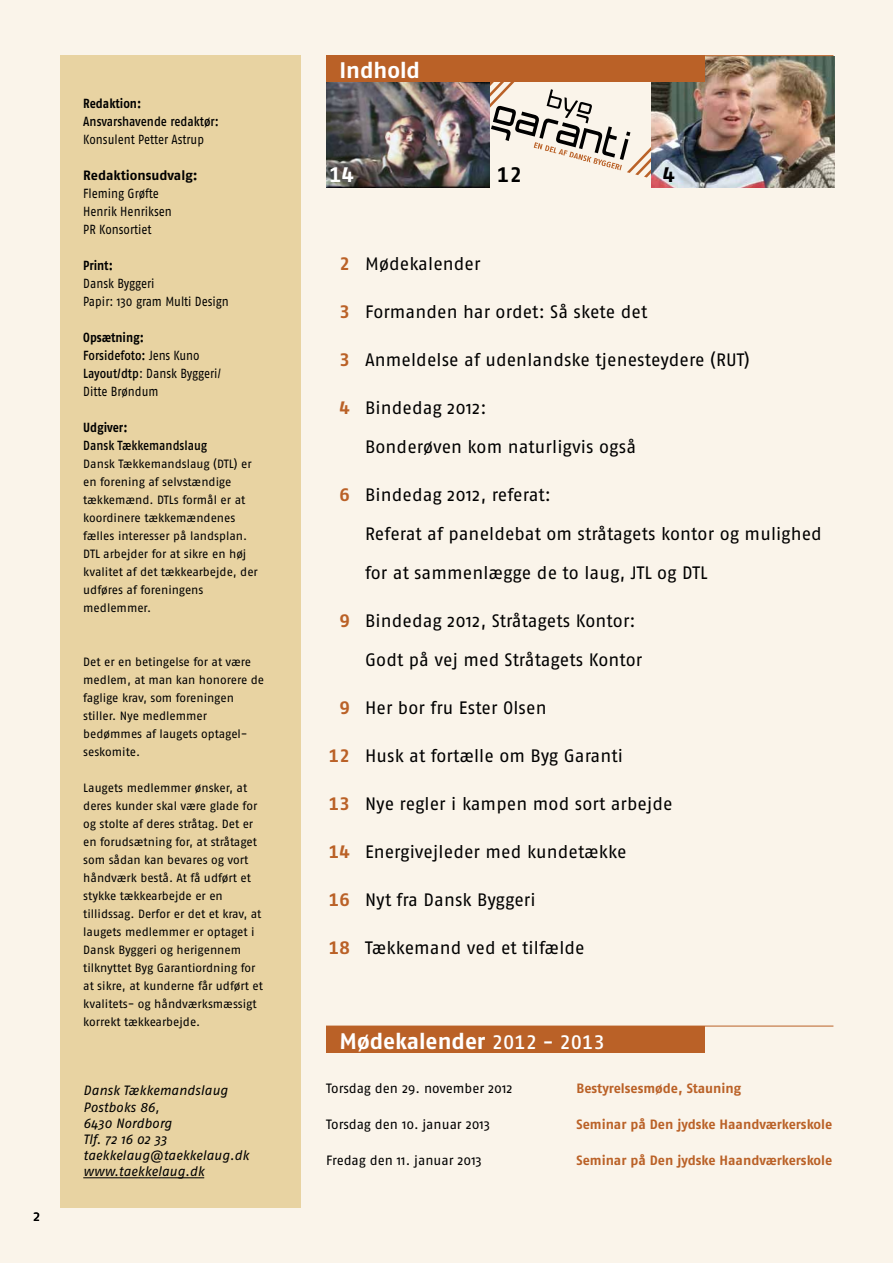
<style>
.page{position:relative;width:893px;height:1263px;background:#faf4ea}
.page>*{position:absolute;margin:0;border:0;box-sizing:border-box;transform-origin:0 0}
.brød-faktaboks{font:700 22.5px "Fago No";color:#fff}
.Indholdsfortegnelse{font:21px "Fago No Bold Tf";color:#000}
.Indholdsfortegnelse-2{font:21px "Fago No Bold Tf";color:#fff}
.Indholdsfortegnelse-3{font:18px/39px "Fago No";letter-spacing:.005em;color:#000}
.t1{font:15px "Fago No";color:#000}
.FORFATTER{font:italic 13.5px "Fago No";letter-spacing:-.005em;color:#000}
.mødekalender_-brød{font:13.5px "Fago No Bold Tf";color:#ba6127}
.mødekalender_-brød-2{font:13.5px "Fago No";letter-spacing:-.005em;color:#000}
.lille{font:700 13.5px "Fago No";color:#000}
.lille-2{font:13.2px "Fago No";letter-spacing:-.005em;color:#000;scale:.88 1}
.lille-3{font:13.2px "Fago No Med";letter-spacing:-.005em;color:#000;scale:.88 1}
.lille-4{font:700 13.2px "Fago No";letter-spacing:-.005em;color:#000;scale:.88 1}
.brød-lille{font:12px/18px "Fago No";letter-spacing:-.005em;color:#000}
.s1{font-family:"Fago No"}
.s2{font-family:"Fago No Med"}
.s3{font-family:"Fago No Bold Tf";color:#ba6127}
.s4{font-family:"Fago No Med Tf";font-weight:400;font-size:19.5px}
</style>
<div class="page">
<svg style="left:489px;top:82px;width:162px;height:98px"></svg>
<img style="left:326px;top:82px;width:163px;height:105px">
<img style="left:651px;top:56px;width:183px;height:131px">
<div style="left:60px;top:55px;width:240px;height:1153px;background:#e8d3a2"></div>
<hr style="left:83px;top:1177px;width:121px;height:1px;background:#000">
<div style="left:326px;top:1026px;width:378px;height:27px;background:#ba6127"></div>
<hr style="left:326px;top:1026px;width:507px;height:1px;background:#ba6127">
<hr style="left:326px;top:55px;width:507px;height:1px;background:#ba6127">
<div style="left:326px;top:55px;width:378px;height:27px;background:#ba6127"></div>
<p class="t1" style="left:34px;top:1207px;width:8px">2</p>
<p class="t1" style="left:34px;top:1216px;width:8px">2</p>
<p class="lille-4" style="left:83px;top:96px;width:67px">Redaktion:</p>
<p class="lille-3" style="left:83px;top:114px;width:156px">Ansvarshavende redaktør:</p>
<p class="lille-2" style="left:83px;top:132px;width:139px">Konsulent Petter Astrup</p>
<p class="lille" style="left:83px;top:167px;width:116px">Redaktionsudvalg:</p>
<p class="lille-2" style="left:83px;top:186px;width:88px">Fleming Grøfte</p>
<p class="lille-2" style="left:83px;top:204px;width:102px">Henrik Henriksen</p>
<p class="lille-2" style="left:83px;top:222px;width:79px">PR Konsortiet</p>
<p class="lille-4" style="left:83px;top:258px;width:35px">Print:</p>
<p class="lille-2" style="left:83px;top:276px;width:82px">Dansk Byggeri</p>
<p class="lille-2" style="left:83px;top:294px;width:167px">Papir: 130 gram Multi Design</p>
<p class="lille-4" style="left:83px;top:330px;width:70px">Opsætning:</p>
<p class="lille-3" style="left:83px;top:348px;width:134px">Forsidefoto: <span class="s1">Jens Kuno</span></p>
<p class="lille-2" style="left:83px;top:366px;width:158px"><span class="s2">Layout/dtp</span>: Dansk Byggeri/</p>
<p class="lille-2" style="left:83px;top:384px;width:87px">Ditte Brøndum</p>
<p class="lille-4" style="left:83px;top:420px;width:52px">Udgiver:</p>
<p class="lille-3" style="left:83px;top:438px;width:142px">Dansk Tækkemandslaug</p>
<p class="brød-lille" style="left:83px;top:455px;width:170px">Dansk Tækkemandslaug (DTL) er en forening af selvstændige tækkemænd. DTLs formål er at</p>
<p class="brød-lille" style="left:83px;top:509px;width:176px">koordinere tækkemændenes fælles interesser på landsplan.<br>DTL arbejder for at sikre en høj kvalitet af det tækkearbejde, der udføres af foreningens medlemmer.</p>
<p class="brød-lille" style="left:83px;top:653px;width:182px">Det er en betingelse for at være medlem, at man kan honorere de faglige krav, som foreningen stiller. Nye medlemmer bedømmes af laugets optagel&shy;seskomite.</p>
<p class="brød-lille" style="left:83px;top:779px;width:181px">Laugets medlemmer ønsker, at deres kunder skal være glade for og stolte af deres stråtag. Det er en forudsætning for, at stråtaget som sådan kan bevares og vort håndværk bestå. At få udført et stykke tækkearbejde er en tillidssag. Derfor er det et krav, at laugets medlemmer er optaget i<br>Dansk Byggeri og herigennem tilknyttet Byg Garantiordning for at sikre, at kunderne får udført et kvalitets- og håndværksmæssigt korrekt tækkearbejde.</p>
<p class="FORFATTER" style="left:83px;top:1083px;width:146px">Dansk Tækkemandslaug</p>
<p class="FORFATTER" style="left:83px;top:1099px;width:78px">Postboks 86,</p>
<p class="FORFATTER" style="left:83px;top:1115px;width:90px">6430 Nordborg</p>
<p class="FORFATTER" style="left:83px;top:1132px;width:85px">Tlf. 72 16 02 33</p>
<p class="FORFATTER" style="left:83px;top:1148px;width:167px">taekkelaug@taekkelaug.dk</p>
<p class="FORFATTER" style="left:83px;top:1164px;width:123px">www.taekkelaug.dk</p>
<p class="brød-faktaboks" style="left:339px;top:57px;width:82px">Indhold</p>
<p class="Indholdsfortegnelse-2" style="left:329px;top:163px;width:26px">14</p>
<p class="Indholdsfortegnelse" style="left:497px;top:163px;width:26px">12</p>
<p class="Indholdsfortegnelse" style="left:663px;top:163px;width:14px">4</p>
<p class="Indholdsfortegnelse-3" style="left:339px;top:244px;width:143px"><span class="s3">2</span> Mødekalender</p>
<p class="Indholdsfortegnelse-3" style="left:339px;top:292px;width:309px"><span class="s3">3</span> Formanden har ordet: Så skete det</p>
<p class="Indholdsfortegnelse-3" style="left:339px;top:340px;width:412px"><span class="s3">3</span> Anmeldelse af udenlandske tjenesteydere (RUT)</p>
<p class="Indholdsfortegnelse-3" style="left:365px;top:388px;width:273px;text-indent:-26px"><span class="s3">4</span> Bindedag 2012:<br>Bonderøven kom naturligvis også</p>
<p class="Indholdsfortegnelse-3" style="left:365px;top:475px;width:458px;text-indent:-26px"><span class="s3">6</span> Bindedag 2012, referat:<br>Referat af paneldebat om stråtagets kontor og mulighed for at sammenlægge de to laug, JTL og DTL</p>
<p class="Indholdsfortegnelse-3" style="left:365px;top:601px;width:279px;text-indent:-26px"><span class="s3">9</span> Bindedag 2012, Stråtagets Kontor:<br>Godt på vej med Stråtagets Kontor</p>
<p class="Indholdsfortegnelse-3" style="left:339px;top:688px;width:209px"><span class="s3">9</span> Her bor fru Ester Olsen</p>
<p class="Indholdsfortegnelse-3" style="left:329px;top:736px;width:296px"><span class="s3">12</span> Husk at fortælle om Byg Garanti</p>
<p class="Indholdsfortegnelse-3" style="left:329px;top:784px;width:345px"><span class="s3">13</span> Nye regler i kampen mod sort arbejde</p>
<p class="Indholdsfortegnelse-3" style="left:329px;top:832px;width:299px"><span class="s3">14</span> Energivejleder med kundetække</p>
<p class="Indholdsfortegnelse-3" style="left:329px;top:880px;width:208px"><span class="s3">16</span> Nyt fra Dansk Byggeri</p>
<p class="Indholdsfortegnelse-3" style="left:329px;top:928px;width:257px"><span class="s3">18</span> Tækkemand ved et tilfælde</p>
<p class="brød-faktaboks" style="left:339px;top:1028px;width:267px">Mødekalender <span class="s4">2012 - 2013</span></p>
<p class="mødekalender_-brød-2" style="left:326px;top:1081px;width:188px">Torsdag den 29. november 2012</p>
<p class="mødekalender_-brød" style="left:576px;top:1080px;width:166px">Bestyrelsesmøde, Stauning</p>
<p class="mødekalender_-brød-2" style="left:326px;top:1117px;width:166px">Torsdag den 10. januar 2013</p>
<p class="mødekalender_-brød" style="left:576px;top:1116px;width:257px">Seminar på Den jydske Haandværkerskole</p>
<p class="mødekalender_-brød-2" style="left:326px;top:1153px;width:157px">Fredag den 11. januar 2013</p>
<p class="mødekalender_-brød" style="left:576px;top:1152px;width:257px">Seminar på Den jydske Haandværkerskole</p>
</div>
